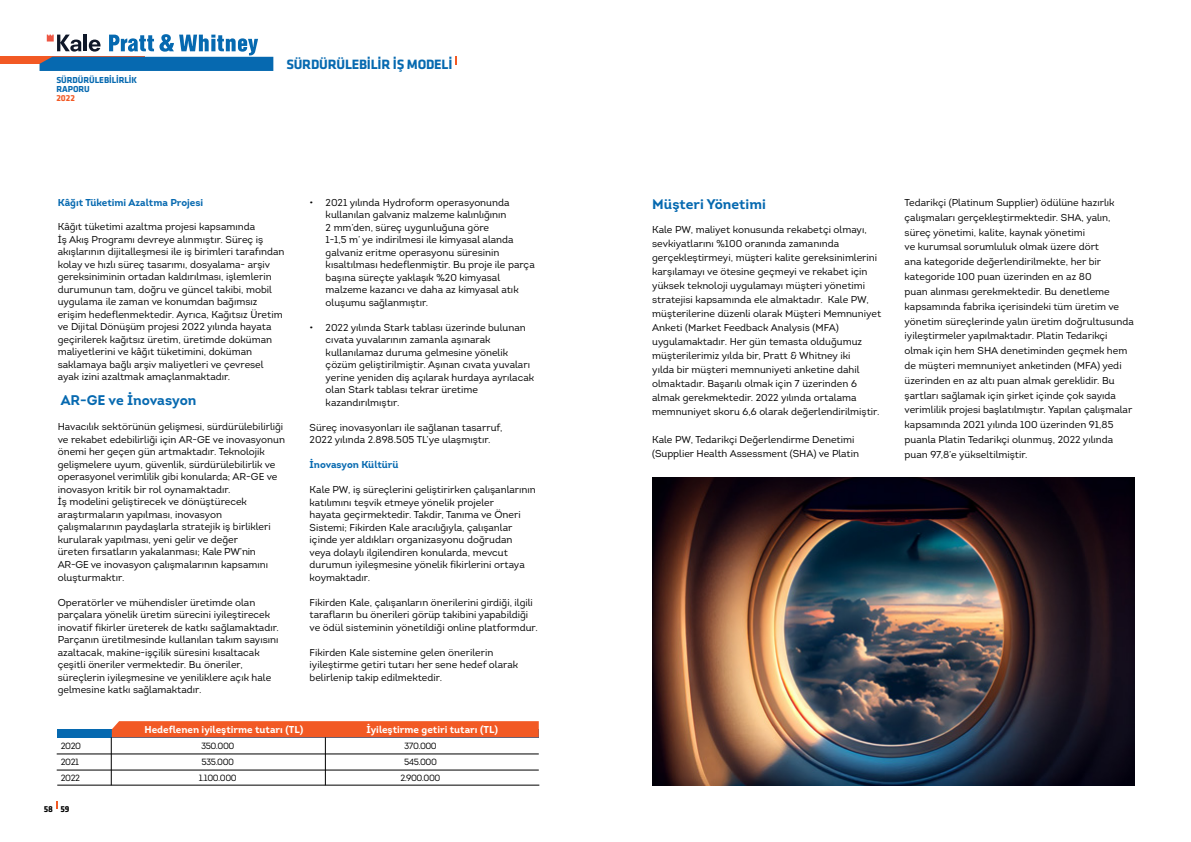
<style>
.page{position:relative;width:1191px;height:842px;background:#fff}
.page>*{position:absolute;margin:0;border:0;box-sizing:border-box;transform-origin:0 0}
.t1{font:700 14px "Intro";color:#0669b0}
.t2{font:700 14px "Klavika";letter-spacing:-.015em;color:#0669b0}
.t3{font:10px/12.5px "Intro";color:#000}
.t4{font:700 10px "Intro";color:#fff}
.t5{font:700 10px "Intro";color:#0669b0}
.t6{font:9px/16px "Intro";letter-spacing:-.05em;color:#000}
.t7{font:700 9px/9px "Klavika";letter-spacing:-.005em;color:#0669b0}
.t8{font:700 9px "Klavika";color:#000}
.t9{font:700 9px "Klavika";color:#f25924}
</style>
<div class="page">
<svg style="left:455px;top:56px;width:2px;height:9px"></svg>
<div style="left:57px;top:729px;width:481px;height:8px;background:#0669b0"></div>
<div style="left:112px;top:721px;width:427px;height:16px;background:#f25924"></div>
<hr style="left:325px;top:737px;width:1px;height:48px;background:#000">
<hr style="left:111px;top:737px;width:1px;height:48px;background:#000">
<hr style="left:57px;top:770px;width:482px;height:1px;background:#000">
<hr style="left:57px;top:785px;width:482px;height:1px;background:#000">
<hr style="left:57px;top:754px;width:482px;height:1px;background:#000">
<img style="left:652px;top:478px;width:482px;height:307px">
<div style="left:0;top:57px;width:145px;height:7px;background:#f25924"></div>
<svg style="left:40px;top:34px;width:233px;height:37px"></svg>
<p class="t7" style="left:56px;top:75px;width:82px">SÜRDÜRÜLEBİLİRLİK<br>RAPORU</p>
<p class="t9" style="left:56px;top:93px;width:20px">2022</p>
<h1 class="t2" style="left:286px;top:56px;width:167px">SÜRDÜRÜLEBİLİR İŞ MODELİ</h1>
<p class="t5" style="left:58px;top:196px;width:147px">Kâğıt Tüketimi Azaltma Projesi</p>
<p class="t3" style="left:58px;top:221px;width:228px">Kâğıt tüketimi azaltma projesi kapsamında<br>İş Akış Programı devreye alınmıştır. Süreç iş akışlarının dijitalleşmesi ile iş birimleri tarafından kolay ve hızlı süreç tasarımı, dosyalama- arşiv gereksiniminin ortadan kaldırılması, işlemlerin durumunun tam, doğru ve güncel takibi, mobil uygulama ile zaman ve konumdan bağımsız erişim hedeflenmektedir. Ayrıca, Kağıtsız Üretim ve Dijital Dönüşüm projesi 2022 yılında hayata geçirilerek kağıtsız üretim, üretimde doküman maliyetlerini ve kâğıt tüketimini, doküman saklamaya bağlı arşiv maliyetleri ve çevresel ayak izini azaltmak amaçlanmaktadır.</p>
<h1 class="t1" style="left:61px;top:392px;width:137px">AR-GE ve İnovasyon</h1>
<p class="t3" style="left:58px;top:421px;width:229px">Havacılık sektörünün gelişmesi, sürdürülebilirliği ve rekabet edebilirliği için AR-GE ve inovasyonun önemi her geçen gün artmaktadır. Teknolojik gelişmelere uyum, güvenlik, sürdürülebilirlik ve operasyonel verimlilik gibi konularda; AR-GE ve inovasyon kritik bir rol oynamaktadır.<br>İş modelini geliştirecek ve dönüştürecek araştırmaların yapılması, inovasyon çalışmalarının paydaşlarla stratejik iş birlikleri kurularak yapılması, yeni gelir ve değer<br>üreten fırsatların yakalanması; Kale PW’nin AR-GE ve inovasyon çalışmalarının kapsamını oluşturmaktır.</p>
<p class="t3" style="left:58px;top:596px;width:223px">Operatörler ve mühendisler üretimde olan parçalara yönelik üretim sürecini iyileştirecek inovatif fikirler üreterek de katkı sağlamaktadır.<br>Parçanın üretilmesinde kullanılan takım sayısını azaltacak, makine-işçilik süresini kısaltacak çeşitli öneriler vermektedir. Bu öneriler, süreçlerin iyileşmesine ve yeniliklere açık hale gelmesine katkı sağlamaktadır.</p>
<p class="t3" style="left:326px;top:196px;width:211px;text-indent:-16px">• 2021 yılında Hydroform operasyonunda kullanılan galvaniz malzeme kalınlığının<br>2 mm’den, süreç uygunluğuna göre<br>1-1,5 m’ ye indirilmesi ile kimyasal alanda galvaniz eritme operasyonu süresinin kısaltılması hedeflenmiştir. Bu proje ile parça başına süreçte yaklaşık %20 kimyasal malzeme kazancı ve daha az kimyasal atık oluşumu sağlanmıştır.</p>
<p class="t3" style="left:326px;top:321px;width:210px;text-indent:-16px">• 2022 yılında Stark tablası üzerinde bulunan cıvata yuvalarının zamanla aşınarak kullanılamaz duruma gelmesine yönelik çözüm geliştirilmiştir. Aşınan cıvata yuvaları yerine yeniden diş açılarak hurdaya ayrılacak olan Stark tablası tekrar üretime kazandırılmıştır.</p>
<p class="t3" style="left:310px;top:421px;width:194px">Süreç inovasyonları ile sağlanan tasarruf,<br>2022 yılında 2.898.505 TL’ye ulaşmıştır.</p>
<p class="t5" style="left:310px;top:458px;width:90px">İnovasyon Kültürü</p>
<p class="t3" style="left:310px;top:484px;width:228px">Kale PW, iş süreçlerini geliştirirken çalışanlarının katılımını teşvik etmeye yönelik projeler<br>hayata geçirmektedir. Takdir, Tanıma ve Öneri Sistemi; Fikirden Kale aracılığıyla, çalışanlar içinde yer aldıkları organizasyonu doğrudan veya dolaylı ilgilendiren konularda, mevcut durumun iyileşmesine yönelik fikirlerini ortaya koymaktadır.</p>
<p class="t3" style="left:310px;top:596px;width:230px">Fikirden Kale, çalışanların önerilerini girdiği, ilgili tarafların bu önerileri görüp takibini yapabildiği ve ödül sisteminin yönetildiği online platformdur.</p>
<p class="t3" style="left:310px;top:646px;width:210px">Fikirden Kale sistemine gelen önerilerin iyileştirme getiri tutarı her sene hedef olarak belirlenip takip edilmektedir.</p>
<p class="t4" style="left:144px;top:724px;width:160px">Hedeflenen iyileştirme tutarı (TL)</p>
<p class="t4" style="left:367px;top:724px;width:133px">İyileştirme getiri tutarı (TL)</p>
<p class="t6" style="left:61px;top:737px;width:22px">2020<br>2021<br>2022</p>
<p class="t6" style="left:199px;top:737px;width:39px">350.000<br>535.000<br>1.100.000</p>
<p class="t6" style="left:400px;top:737px;width:41px;text-align:center">370.000<br>545.000<br>2.900.000</p>
<p class="t8" style="left:44px;top:803px;width:27px">58 59</p>
<h1 class="t1" style="left:652px;top:195px;width:115px">Müşteri Yönetimi</h1>
<p class="t3" style="left:652px;top:223px;width:230px;line-height:14px">Kale PW, maliyet konusunda rekabetçi olmayı, sevkiyatlarını %100 oranında zamanında gerçekleştirmeyi, müşteri kalite gereksinimlerini karşılamayı ve ötesine geçmeyi ve rekabet için yüksek teknoloji uygulamayı müşteri yönetimi stratejisi kapsamında ele almaktadır. Kale PW, müşterilerine düzenli olarak Müşteri Memnuniyet Anketi (Market Feedback Analysis (MFA) uygulamaktadır. Her gün temasta olduğumuz müşterilerimiz yılda bir, Pratt &amp; Whitney iki<br>yılda bir müşteri memnuniyeti anketine dahil olmaktadır. Başarılı olmak için 7 üzerinden 6 almak gerekmektedir. 2022 yılında ortalama memnuniyet skoru 6,6 olarak değerlendirilmiştir.</p>
<p class="t3" style="left:652px;top:433px;width:208px;line-height:14px">Kale PW, Tedarikçi Değerlendirme Denetimi (Supplier Health Assessment (SHA) ve Platin</p>
<p class="t3" style="left:904px;top:195px;width:231px;line-height:14.8px">Tedarikçi (Platinum Supplier) ödülüne hazırlık çalışmaları gerçekleştirmektedir. SHA, yalın, süreç yönetimi, kalite, kaynak yönetimi<br>ve kurumsal sorumluluk olmak üzere dört<br>ana kategoride değerlendirilmekte, her bir kategoride 100 puan üzerinden en az 80<br>puan alınması gerekmektedir. Bu denetleme kapsamında fabrika içerisindeki tüm üretim ve yönetim süreçlerinde yalın üretim doğrultusunda iyileştirmeler yapılmaktadır. Platin Tedarikçi olmak için hem SHA denetiminden geçmek hem de müşteri memnuniyet anketinden (MFA) yedi üzerinden en az altı puan almak gereklidir. Bu şartları sağlamak için şirket içinde çok sayıda verimlilik projesi başlatılmıştır. Yapılan çalışmalar kapsamında 2021 yılında 100 üzerinden 91,85 puanla Platin Tedarikçi olunmuş, 2022 yılında puan 97,8’e yükseltilmiştir.</p>
</div>
